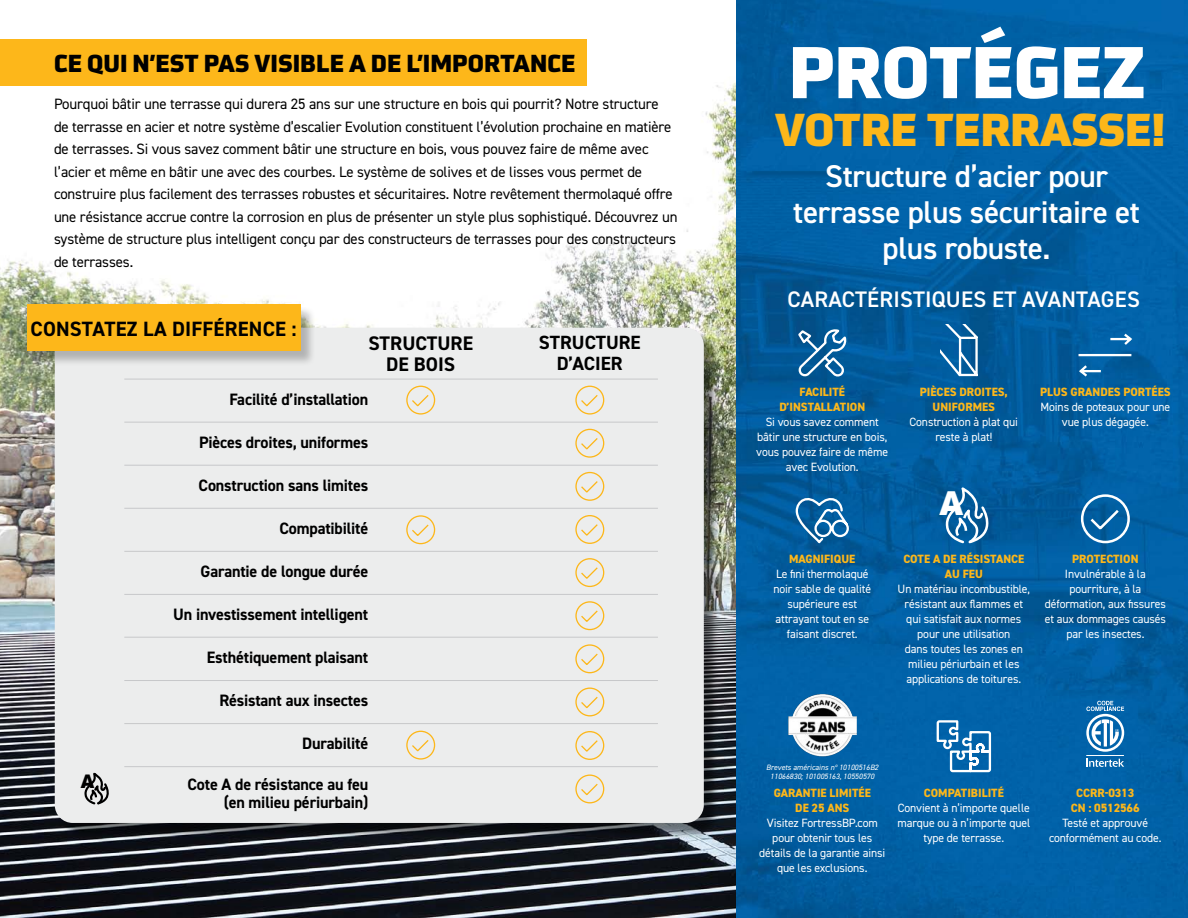
<style>
.page{position:relative;width:1188px;height:918px;background:#fff}
.page>*{position:absolute;margin:0;border:0;box-sizing:border-box;transform-origin:0 0}
.t1{font:900 71.4px "Utility Pro";letter-spacing:-.01em;color:#fff}
.t2{font:900 45px "Utility Pro";letter-spacing:-.01em;color:#fdb71a}
.t3{font:900 33.15px "Utility Pro";color:#fff}
.t4{font:600 31.5px/36px "DIN2014";letter-spacing:-.01em;color:#fff;text-align:center}
.t5{font:900 24px "Utility Pro";color:#000}
.t6{font:600 22.5px "DIN2014";letter-spacing:.01em;color:#fff}
.t7{font:700 20.7px "DIN2014";letter-spacing:.01em;color:#000}
.t8{font:700 19.65px/21px "DIN2014";color:#000;text-align:center}
.t9{font:700 19.2px/21px "DIN2014";color:#000;text-align:center}
.t10{font:900 18.75px "Utility Pro";color:#000}
.t11{font:700 16.5px/18px "DIN2014";letter-spacing:-.01em;color:#000;text-align:right}
.t12{font:15px/22.5px "DIN2014";letter-spacing:-.01em;color:#000}
.t13{font:12px/15px "DIN2014";letter-spacing:-.01em;color:#fff;text-align:center}
.t14{font:800 12px/15px "DIN2014";color:#fdb71a;text-align:center}
.t15{font:italic 7.8px/9.3px "DIN2014";color:#fff;text-align:center}
</style>
<div class="page">
<img style="left:0;top:67px;width:737px;height:851px">
<img style="left:737px;top:0;width:451px;height:918px">
<svg style="left:1086px;top:759px;width:38px;height:8px"></svg>
<svg style="left:1086px;top:701px;width:38px;height:51px"></svg>
<hr style="left:1086px;top:755px;width:38px;height:1px;background:#fff">
<svg style="left:795px;top:493px;width:55px;height:53px;background:#3179ae"></svg>
<svg style="left:796px;top:328px;width:52px;height:51px;background:#377aab"></svg>
<hr style="left:1079px;top:354px;width:52px;height:2px;background:#fff">
<svg style="left:1108px;top:331px;width:26px;height:16px"></svg>
<svg style="left:1077px;top:363px;width:26px;height:16px"></svg>
<svg style="left:940px;top:325px;width:40px;height:52px;background:#377db0"></svg>
<svg style="left:935px;top:719px;width:57px;height:54px"></svg>
<svg style="left:945px;top:489px;width:54px;height:57px;background:#3076aa"></svg>
<svg style="left:1088px;top:507px;width:33px;height:25px"></svg>
<div style="left:1081px;top:494px;width:49px;height:49px;border:3px solid #fff;border-radius:50%"></div>
<div style="left:0;top:39px;width:586px;height:47px;background:#fdb71a"></div>
<div style="left:57px;top:330px;width:663px;height:510px;background:#000;opacity:.5"></div>
<div style="left:55px;top:328px;width:649px;height:495px;background:#eceded;border-radius:18px"></div>
<hr style="left:124px;top:422px;width:534px;height:1px;background:#c7c8ca">
<hr style="left:124px;top:465px;width:534px;height:1px;background:#c7c8ca">
<hr style="left:124px;top:637px;width:534px;height:1px;background:#c7c8ca">
<hr style="left:124px;top:551px;width:534px;height:1px;background:#c7c8ca">
<hr style="left:124px;top:508px;width:534px;height:1px;background:#c7c8ca">
<hr style="left:124px;top:594px;width:534px;height:1px;background:#c7c8ca">
<hr style="left:124px;top:680px;width:534px;height:1px;background:#c7c8ca">
<hr style="left:124px;top:723px;width:534px;height:1px;background:#c7c8ca">
<hr style="left:124px;top:766px;width:534px;height:1px;background:#c7c8ca">
<hr style="left:124px;top:379px;width:534px;height:1px;background:#c7c8ca">
<svg style="left:412px;top:395px;width:17px;height:12px"></svg>
<div style="left:406px;top:386px;width:29px;height:29px;border:1px solid #fdb71a;border-radius:50%"></div>
<svg style="left:412px;top:524px;width:17px;height:12px"></svg>
<div style="left:406px;top:515px;width:29px;height:29px;border:1px solid #fdb71a;border-radius:50%"></div>
<svg style="left:412px;top:740px;width:17px;height:12px"></svg>
<div style="left:406px;top:731px;width:29px;height:29px;border:1px solid #fdb71a;border-radius:50%"></div>
<svg style="left:581px;top:395px;width:17px;height:12px"></svg>
<div style="left:575px;top:386px;width:29px;height:29px;border:1px solid #fdb71a;border-radius:50%"></div>
<svg style="left:581px;top:438px;width:17px;height:12px"></svg>
<div style="left:575px;top:429px;width:29px;height:29px;border:1px solid #fdb71a;border-radius:50%"></div>
<svg style="left:581px;top:481px;width:17px;height:12px"></svg>
<div style="left:575px;top:472px;width:29px;height:29px;border:1px solid #fdb71a;border-radius:50%"></div>
<svg style="left:581px;top:567px;width:17px;height:12px"></svg>
<div style="left:575px;top:558px;width:29px;height:29px;border:1px solid #fdb71a;border-radius:50%"></div>
<svg style="left:581px;top:610px;width:17px;height:12px"></svg>
<div style="left:575px;top:601px;width:29px;height:29px;border:1px solid #fdb71a;border-radius:50%"></div>
<svg style="left:581px;top:653px;width:17px;height:12px"></svg>
<div style="left:575px;top:644px;width:29px;height:29px;border:1px solid #fdb71a;border-radius:50%"></div>
<svg style="left:581px;top:696px;width:17px;height:13px"></svg>
<div style="left:575px;top:688px;width:29px;height:28px;border:1px solid #fdb71a;border-radius:50%"></div>
<svg style="left:581px;top:740px;width:17px;height:12px"></svg>
<div style="left:575px;top:731px;width:29px;height:29px;border:1px solid #fdb71a;border-radius:50%"></div>
<svg style="left:581px;top:524px;width:17px;height:12px"></svg>
<div style="left:575px;top:515px;width:29px;height:29px;border:1px solid #fdb71a;border-radius:50%"></div>
<svg style="left:581px;top:783px;width:17px;height:13px"></svg>
<div style="left:575px;top:775px;width:29px;height:28px;border:1px solid #fdb71a;border-radius:50%"></div>
<svg style="left:84px;top:774px;width:25px;height:31px"></svg>
<div style="left:29px;top:307px;width:286px;height:60px;background:#000;opacity:.25"></div>
<div style="left:27px;top:305px;width:273px;height:46px;background:#fdb71a"></div>
<img style="left:787px;top:693px;width:70px;height:64px">
<h3 class="t5" style="left:54px;top:42px;width:523px">CE QUI N’EST PAS VISIBLE A DE L’IMPORTANCE</h3>
<p class="t12" style="left:54px;top:93px;width:625px">Pourquoi bâtir une terrasse qui durera 25 ans sur une structure en bois qui pourrit? Notre structure<br>de terrasse en acier et notre système d’escalier Evolution constituent l’évolution prochaine en matière de terrasses. Si vous savez comment bâtir une structure en bois, vous pouvez faire de même avec l’acier et même en bâtir une avec des courbes. Le système de solives et de lisses vous permet de construire plus facilement des terrasses robustes et sécuritaires. Notre revêtement thermolaqué offre une résistance accrue contre la corrosion en plus de présenter un style plus sophistiqué. Découvrez un système de structure plus intelligent conçu par des constructeurs de terrasses pour des constructeurs de terrasses.</p>
<h3 class="t7" style="left:31px;top:315px;width:267px">CONSTATEZ LA DIFFÉRENCE :</h3>
<h3 class="t8" style="left:368px;top:332px;width:106px">STRUCTURE<br>DE BOIS</h3>
<h3 class="t9" style="left:539px;top:332px;width:103px">STRUCTURE<br>D’ACIER</h3>
<h3 class="t10" style="left:81px;top:765px;width:15px">A</h3>
<h3 class="t11" style="left:229px;top:390px;width:140px">Facilité d’installation</h3>
<h3 class="t11" style="left:199px;top:433px;width:171px">Pièces droites, uniformes</h3>
<h3 class="t11" style="left:199px;top:476px;width:171px">Construction sans limites</h3>
<h3 class="t11" style="left:279px;top:519px;width:90px">Compatibilité</h3>
<h3 class="t11" style="left:201px;top:562px;width:169px">Garantie de longue durée</h3>
<h3 class="t11" style="left:173px;top:605px;width:197px">Un investissement intelligent</h3>
<h3 class="t11" style="left:207px;top:648px;width:163px">Esthétiquement plaisant</h3>
<h3 class="t11" style="left:219px;top:691px;width:150px">Résistant aux insectes</h3>
<h3 class="t11" style="left:302px;top:735px;width:68px">Durabilité</h3>
<h3 class="t11" style="left:188px;top:775px;width:182px">Cote A de résistance au feu (en milieu périurbain)</h3>
<h1 class="t1" style="left:789px;top:9px;width:358px">PROTÉGEZ</h1>
<h2 class="t2" style="left:775px;top:89px;width:392px">VOTRE TERRASSE!</h2>
<h3 class="t4" style="left:793px;top:157px;width:348px">Structure d’acier pour terrasse plus sécuritaire et plus robuste.</h3>
<h3 class="t6" style="left:788px;top:284px;width:354px">CARACTÉRISTIQUES ET AVANTAGES</h3>
<p class="t14" style="left:779px;top:384px;width:87px">FACILITÉ<br>D’INSTALLATION</p>
<p class="t13" style="left:756px;top:414px;width:133px">Si vous savez comment bâtir une structure en bois, vous pouvez faire de même avec Evolution.</p>
<p class="t14" style="left:920px;top:384px;width:89px">PIÈCES DROITES,<br>UNIFORMES</p>
<p class="t13" style="left:910px;top:414px;width:110px">Construction à plat qui reste à plat!</p>
<h3 class="t3" style="left:939px;top:473px;width:25px">A</h3>
<p class="t14" style="left:1040px;top:384px;width:132px">PLUS GRANDES PORTÉES</p>
<p class="t13" style="left:1040px;top:399px;width:131px">Moins de poteaux pour une vue plus dégagée.</p>
<p class="t14" style="left:789px;top:551px;width:68px">MAGNIFIQUE</p>
<p class="t13" style="left:773px;top:566px;width:99px">Le fini thermolaqué noir sable de qualité supérieure est attrayant tout en se faisant discret.</p>
<p class="t14" style="left:903px;top:551px;width:123px">COTE A DE RÉSISTANCE<br>AU FEU</p>
<p class="t13" style="left:898px;top:581px;width:134px">Un matériau incombustible, résistant aux flammes et qui satisfait aux normes pour une utilisation<br>dans toutes les zones en milieu périurbain et les applications de toitures.</p>
<p class="t14" style="left:1072px;top:551px;width:68px">PROTECTION</p>
<p class="t13" style="left:1045px;top:566px;width:123px">Invulnérable à la pourriture, à la déformation, aux fissures et aux dommages causés par les insectes.</p>
<p class="t15" style="left:766px;top:762px;width:114px">Brevets américains nº 10100516B2<br>11066830; 101005163, 10550570</p>
<p class="t14" style="left:774px;top:785px;width:99px">GARANTIE LIMITÉE<br>DE 25 ANS</p>
<p class="t13" style="left:759px;top:815px;width:128px">Visitez FortressBP.com pour obtenir tous les détails de la garantie ainsi que les exclusions.</p>
<p class="t14" style="left:924px;top:785px;width:81px">COMPATIBILITÉ</p>
<p class="t13" style="left:897px;top:800px;width:134px">Convient à n’importe quelle marque ou à n’importe quel type de terrasse.</p>
<p class="t14" style="left:1071px;top:785px;width:70px">CCRR-0313<br>CN : 0512566</p>
<p class="t13" style="left:1049px;top:815px;width:114px">Testé et approuvé conformément au code.</p>
</div>
